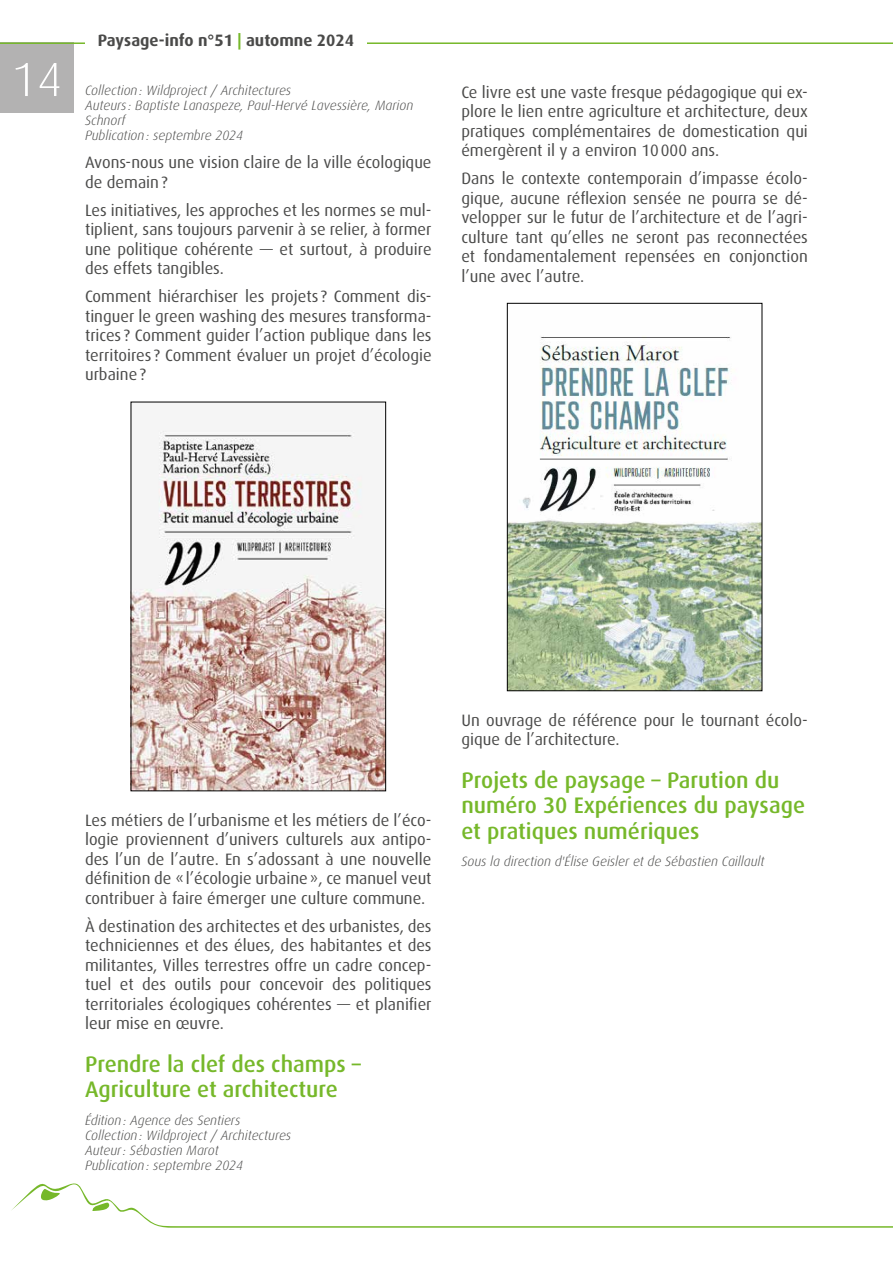
<style>
.page{position:relative;width:893px;height:1263px;background:#fff}
.page>*{position:absolute;margin:0;border:0;box-sizing:border-box;transform-origin:0 0}
.t1{font:300 48px "Dax OT";color:#fff;scale:1.05 1}
.t2{font:500 22.5px/25.5px "Dax OT";color:#76b82a}
.t3{font:16.5px/19.5px "Dax OT";color:#4a4a49;text-align:justify}
.t4{font:700 16.5px "Dax OT";color:#4a4a49}
.t5{font:italic 300 13.5px/15px "Dax OT";color:#4a4a49}
.s1{color:#76b82a}
</style>
<div class="page">
<div style="left:0;top:42px;width:73px;height:71px;background:#b3b2b2"></div>
<svg style="left:11px;top:1183px;width:882px;height:45px"></svg>
<hr style="left:0;top:42px;width:893px;height:2px;background:#76b82a">
<div style="left:85px;top:0;width:282px;height:85px;background:#fff"></div>
<img style="left:133px;top:430px;width:251px;height:359px">
<div style="left:131px;top:402px;width:255px;height:389px;border:1px solid #000"></div>
<img style="left:509px;top:337px;width:251px;height:352px">
<div style="left:507px;top:303px;width:255px;height:388px;border:1px solid #000"></div>
<h1 class="t1" style="left:11px;top:53px;width:50px">14</h1>
<p class="t4" style="left:98px;top:31px;width:258px">Paysage-info n°51 <span class="s1">|</span> automne 2024</p>
<p class="t5" style="left:85px;top:83px;width:330px">Collection: Wildproject / Architectures<br>Auteurs: Baptiste Lanaspeze, Paul-Hervé Lavessière, Marion Schnorf<br>Publication: septembre 2024</p>
<p class="t3" style="left:85px;top:153px;width:348px">Avons-nous une vision claire de la ville écologique de demain?</p>
<p class="t3" style="left:85px;top:201px;width:348px">Les initiatives, les approches et les normes se mul&shy;tiplient, sans toujours parvenir à se relier, à former une politique cohérente — et surtout, à produire des effets tangibles.</p>
<p class="t3" style="left:85px;top:287px;width:348px">Comment hiérarchiser les projets ? Comment dis&shy;tinguer le green washing des mesures transforma&shy;trices ? Comment guider l’action publique dans les territoires ? Comment évaluer un projet d’écologie urbaine?</p>
<p class="t3" style="left:461px;top:82px;width:348px">Ce livre est une vaste fresque pédagogique qui ex&shy;plore le lien entre agriculture et architecture, deux pratiques complémentaires de domestication qui émergèrent il y a environ 10000 ans.</p>
<p class="t3" style="left:461px;top:169px;width:348px">Dans le contexte contemporain d’impasse écolo&shy;gique, aucune réflexion sensée ne pourra se dé&shy;velopper sur le futur de l’architecture et de l’agri&shy;culture tant qu’elles ne seront pas reconnectées et fondamentalement repensées en conjonction l’une avec l’autre.</p>
<p class="t3" style="left:85px;top:810px;width:348px">Les métiers de l’urbanisme et les métiers de l’éco&shy;logie proviennent d’univers culturels aux antipo&shy;des l’un de l’autre. En s’adossant à une nouvelle définition de «l’écologie urbaine», ce manuel veut contribuer à faire émerger une culture commune.</p>
<p class="t3" style="left:85px;top:916px;width:348px">À destination des architectes et des urbanistes, des techniciennes et des élues, des habitantes et des militantes, Villes terrestres offre un cadre concep&shy;tuel et des outils pour concevoir des politiques territoriales écologiques cohérentes — et planifier leur mise en œuvre.</p>
<h2 class="t2" style="left:85px;top:1051px;width:278px">Prendre la clef des champs –<br>Agriculture et architecture</h2>
<p class="t5" style="left:85px;top:1113px;width:208px">Édition: Agence des Sentiers<br>Collection: Wildproject / Architectures<br>Auteur: Sébastien Marot<br>Publication: septembre 2024</p>
<p class="t3" style="left:461px;top:710px;width:348px">Un ouvrage de référence pour le tournant écolo&shy;gique de l’architecture.</p>
<h2 class="t2" style="left:461px;top:767px;width:345px">Projets de paysage – Parution du numéro 30 Expériences du paysage et pratiques numériques</h2>
<p class="t5" style="left:461px;top:854px;width:305px">Sous la direction d'Élise Geisler et de Sébastien Caillault</p>
</div>
